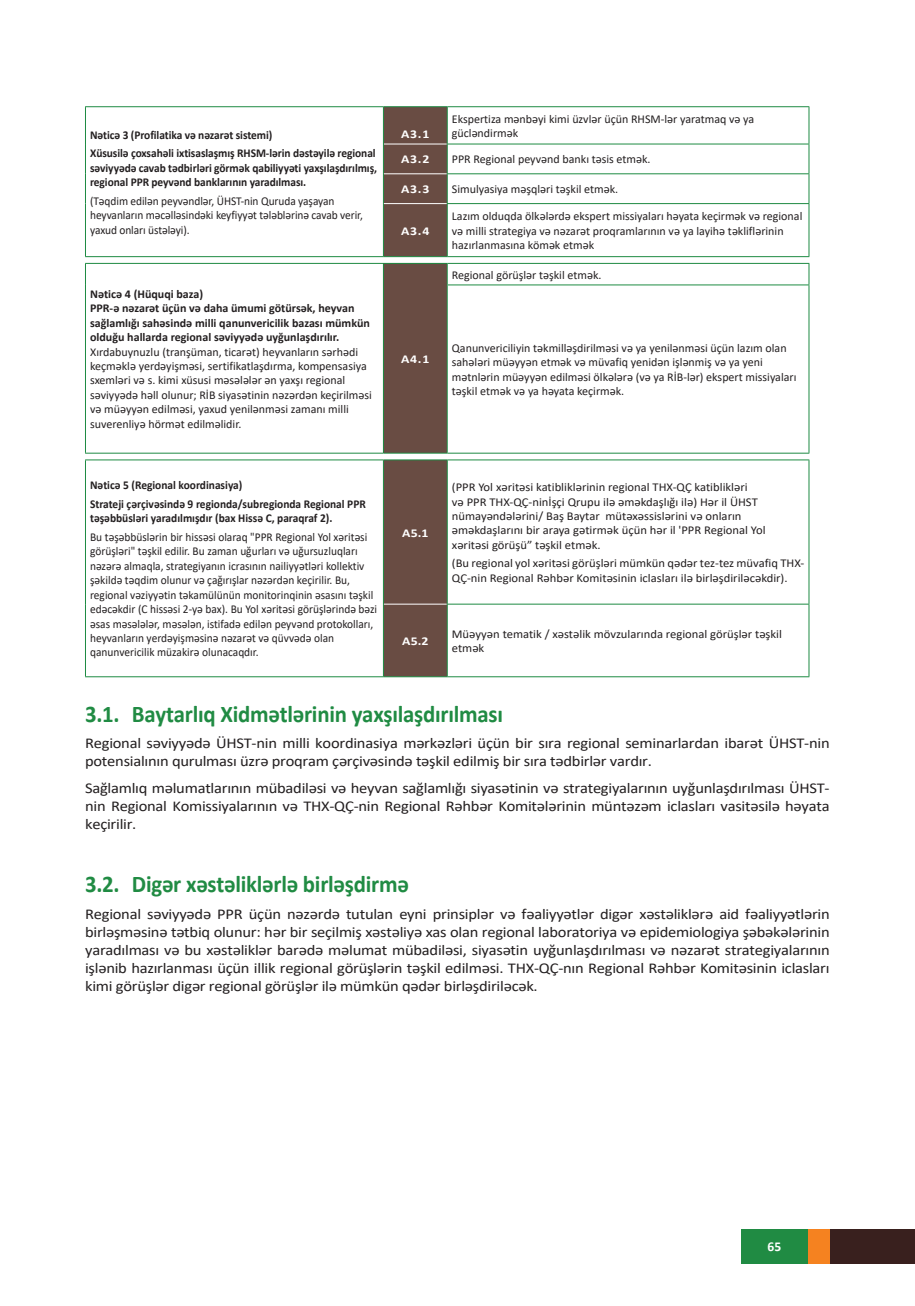
<style>
.page{position:relative;width:915px;height:1306px;background:#fff}
.page>*{position:absolute;margin:0;border:0;box-sizing:border-box;transform-origin:0 0}
.t1{font:700 24px "Calibri";letter-spacing:-.01em;color:#208b43;scale:.95 1}
.t2{font:15px/18px "Calibri";letter-spacing:-.015em;color:#231f20;text-align:justify;scale:1.1 1}
.t3{font:700 13.5px "Calibri";color:#fff}
.t4{font:12px/14.4px "Calibri";color:#231f20}
.t5{font:12px/14.4px "Calibri";color:#231f20;scale:.95 1}
.t6{font:12px/14.4px "Calibri";color:#231f20;scale:1.05 1}
.t7{font:700 12px/18.6px "Calibri";color:#231f20;scale:.95 1}
.t8{font:700 12px/14.4px "Calibri";color:#231f20}
.t9{font:700 12px "Calibri";letter-spacing:.045em;color:#fff;scale:1.15 1}
</style>
<div class="page">
<div style="left:829px;top:1229px;width:85px;height:34px;background:#39201e"></div>
<div style="left:741px;top:1229px;width:67px;height:34px;background:#208b43"></div>
<div style="left:808px;top:1229px;width:21px;height:34px;background:#f58220"></div>
<hr style="left:85px;top:106px;width:298px;height:1px;background:#1e8b43">
<hr style="left:383px;top:106px;width:64px;height:1px;background:#1e8b43">
<hr style="left:447px;top:106px;width:362px;height:1px;background:#1e8b43">
<hr style="left:446px;top:144px;width:363px;height:1px;background:#1e8b43">
<hr style="left:446px;top:173px;width:363px;height:1px;background:#1e8b43">
<hr style="left:446px;top:203px;width:363px;height:1px;background:#1e8b43">
<hr style="left:85px;top:256px;width:298px;height:1px;background:#1e8b43">
<hr style="left:447px;top:256px;width:362px;height:1px;background:#1e8b43">
<hr style="left:85px;top:107px;width:1px;height:37px;background:#1e8b43">
<hr style="left:85px;top:144px;width:1px;height:30px;background:#1e8b43">
<svg style="left:85px;top:174px;width:1px;height:29px"></svg>
<hr style="left:85px;top:203px;width:1px;height:53px;background:#1e8b43">
<hr style="left:808px;top:107px;width:1px;height:37px;background:#1e8b43">
<svg style="left:383px;top:107px;width:64px;height:150px;background:#6a5146"></svg>
<svg style="left:808px;top:144px;width:1px;height:59px"></svg>
<hr style="left:383px;top:203px;width:1px;height:53px;background:#1e8b43">
<hr style="left:446px;top:204px;width:1px;height:52px;background:#1e8b43">
<hr style="left:808px;top:204px;width:1px;height:52px;background:#1e8b43">
<div style="left:383px;top:263px;width:64px;height:190px;background:#694c43"></div>
<hr style="left:85px;top:263px;width:298px;height:1px;background:#1e8b43">
<hr style="left:383px;top:263px;width:64px;height:1px;background:#1e8b43">
<hr style="left:447px;top:263px;width:362px;height:1px;background:#1e8b43">
<hr style="left:446px;top:284px;width:363px;height:1px;background:#1e8b43">
<hr style="left:85px;top:453px;width:298px;height:1px;background:#1e8b43">
<hr style="left:383px;top:453px;width:64px;height:1px;background:#1e8b43">
<hr style="left:447px;top:453px;width:362px;height:1px;background:#1e8b43">
<svg style="left:85px;top:264px;width:1px;height:21px"></svg>
<hr style="left:85px;top:285px;width:1px;height:168px;background:#1e8b43">
<svg style="left:383px;top:264px;width:1px;height:21px"></svg>
<svg style="left:446px;top:264px;width:1px;height:20px"></svg>
<svg style="left:808px;top:264px;width:1px;height:20px"></svg>
<hr style="left:383px;top:285px;width:1px;height:168px;background:#1e8b43">
<hr style="left:446px;top:285px;width:1px;height:168px;background:#1e8b43">
<hr style="left:808px;top:285px;width:1px;height:168px;background:#1e8b43">
<div style="left:384px;top:460px;width:62px;height:216px;background:#694c43"></div>
<hr style="left:85px;top:459px;width:298px;height:1px;background:#1e8b43">
<hr style="left:383px;top:459px;width:64px;height:1px;background:#1e8b43">
<hr style="left:447px;top:459px;width:362px;height:1px;background:#1e8b43">
<hr style="left:383px;top:603px;width:63px;height:1px;background:#fff">
<hr style="left:446px;top:603px;width:363px;height:1px;background:#1e8b43">
<hr style="left:85px;top:676px;width:298px;height:1px;background:#1e8b43">
<hr style="left:383px;top:676px;width:64px;height:1px;background:#1e8b43">
<hr style="left:447px;top:676px;width:362px;height:1px;background:#1e8b43">
<hr style="left:85px;top:460px;width:1px;height:144px;background:#1e8b43">
<hr style="left:85px;top:604px;width:1px;height:72px;background:#1e8b43">
<hr style="left:383px;top:460px;width:1px;height:144px;background:#1e8b43">
<hr style="left:446px;top:460px;width:1px;height:143px;background:#1e8b43">
<hr style="left:808px;top:460px;width:1px;height:143px;background:#1e8b43">
<hr style="left:383px;top:604px;width:1px;height:72px;background:#1e8b43">
<hr style="left:446px;top:604px;width:1px;height:72px;background:#1e8b43">
<hr style="left:808px;top:604px;width:1px;height:72px;background:#1e8b43">
<p class="t7" style="left:90px;top:125px;width:302px">Nəticə 3 (Profilatika və nəzarət sistemi)<br>Xüsusilə çoxsahəli ixtisaslaşmış RHSM-lərin dəstəyilə regional</p>
<p class="t7" style="left:90px;top:160px;width:303px;line-height:14.4px">səviyyədə cavab tədbirləri görmək qabiliyyəti yaxşılaşdırılmış, regional PPR peyvənd banklarının yaradılması.</p>
<p class="t5" style="left:90px;top:193px;width:289px">(Təqdim edilən peyvəndlər, ÜHST-nin Quruda yaşayan heyvanların məcəlləsindəki keyfiyyət tələblərinə cavab verir, yaxud onları üstələyi).</p>
<p class="t9" style="left:401px;top:126px;width:26px">A3.1</p>
<p class="t4" style="left:451px;top:111px;width:304px">Ekspertiza mənbəyi kimi üzvlər üçün RHSM-lər yaratmaq və ya gücləndirmək</p>
<p class="t9" style="left:401px;top:151px;width:26px">A3.2</p>
<p class="t4" style="left:451px;top:152px;width:200px">PPR Regional peyvənd bankı təsis etmək.</p>
<p class="t9" style="left:401px;top:181px;width:26px">A3.3</p>
<p class="t4" style="left:451px;top:182px;width:168px">Simulyasiya məşqləri təşkil etmək.</p>
<p class="t9" style="left:401px;top:222px;width:26px">A3.4</p>
<p class="t4" style="left:451px;top:209px;width:352px">Lazım olduqda ölkələrdə ekspert missiyaları həyata keçirmək və regional və milli strategiya və nəzarət proqramlarının və ya layihə təkliflərinin hazırlanmasına kömək etmək</p>
<p class="t4" style="left:451px;top:267px;width:151px">Regional görüşlər təşkil etmək.</p>
<p class="t8" style="left:90px;top:286px;width:281px">Nəticə 4 (Hüquqi baza)<br>PPR-ə nəzarət üçün və daha ümumi götürsək, heyvan sağlamlığı sahəsində milli qanunvericilik bazası mümkün olduğu hallarda regional səviyyədə uyğunlaşdırılır.</p>
<p class="t4" style="left:90px;top:344px;width:283px">Xırdabuynuzlu (tranşüman, ticarət) heyvanların sərhədi keçməklə yerdəyişməsi, sertifikatlaşdırma, kompensasiya sxemləri və s. kimi xüsusi məsələlər ən yaxşı regional səviyyədə həll olunur; RİB siyasətinin nəzərdən keçirilməsi və müəyyən edilməsi, yaxud yenilənməsi zamanı milli suverenliyə hörmət edilməlidir.</p>
<p class="t9" style="left:401px;top:350px;width:26px">A4.1</p>
<p class="t4" style="left:451px;top:340px;width:346px">Qanunvericiliyin təkmilləşdirilməsi və ya yenilənməsi üçün lazım olan sahələri müəyyən etmək və müvafiq yenidən işlənmiş və ya yeni mətnlərin müəyyən edilməsi ölkələrə (və ya RİB-lər) ekspert missiyaları təşkil etmək və ya həyata keçirmək.</p>
<p class="t7" style="left:90px;top:476px;width:292px">Nəticə 5 (Regional koordinasiya)<br>Strateji çərçivəsində 9 regionda/subregionda Regional PPR</p>
<p class="t7" style="left:90px;top:509px;width:256px">təşəbbüsləri yaradılmışdır (bax Hissə C, paraqraf 2).</p>
<p class="t5" style="left:90px;top:529px;width:303px">Bu təşəbbüslərin bir hissəsi olaraq "PPR Regional Yol xəritəsi görüşləri" təşkil edilir. Bu zaman uğurları və uğursuzluqları nəzərə almaqla, strategiyanın icrasının nailiyyətləri kollektiv şəkildə təqdim olunur və çağırışlar nəzərdən keçirilir. Bu, regional vəziyyətin təkamülünün monitorinqinin əsasını təşkil edəcəkdir (C hissəsi 2-yə bax). Bu Yol xəritəsi görüşlərində bəzi əsas məsələlər, məsələn, istifadə edilən peyvənd protokolları, heyvanların yerdəyişməsinə nəzarət və qüvvədə olan qanunvericilik müzakirə olunacaqdır.</p>
<p class="t9" style="left:402px;top:524px;width:24px">A5.1</p>
<p class="t6" style="left:451px;top:479px;width:300px">(PPR Yol xəritəsi katibliklərinin regional THX-QÇ katiblikləri<br>və PPR THX-QÇ-ninİşçi Qrupu ilə əməkdaşlığı ilə) Hər il ÜHST nümayəndələrini/ Baş Baytar mütəxəssislərini və onların əməkdaşlarını bir araya gətirmək üçün hər il 'PPR Regional Yol xəritəsi görüşü” təşkil etmək.</p>
<p class="t6" style="left:451px;top:556px;width:337px">(Bu regional yol xəritəsi görüşləri mümkün qədər tez-tez müvafiq THX-<br>QÇ-nin Regional Rəhbər Komitəsinin iclasları ilə birləşdiriləcəkdir).</p>
<p class="t9" style="left:402px;top:632px;width:24px">A5.2</p>
<p class="t6" style="left:451px;top:626px;width:316px">Müəyyən tematik / xəstəlik mövzularında regional görüşlər təşkil etmək</p>
<h1 class="t1" style="left:85px;top:696px;width:441px">3.1. Baytarlıq Xidmətlərinin yaxşılaşdırılması</h1>
<p class="t2" style="left:85px;top:733px;width:678px">Regional səviyyədə ÜHST-nin milli koordinasiya mərkəzləri üçün bir sıra regional seminarlardan ibarət ÜHST-nin potensialının qurulması üzrə proqram çərçivəsində təşkil edilmiş bir sıra tədbirlər vardır.</p>
<p class="t2" style="left:85px;top:778px;width:678px">Sağlamlıq məlumatlarının mübadiləsi və heyvan sağlamlığı siyasətinin və strategiyalarının uyğunlaşdırılması ÜHST&shy;nin Regional Komissiyalarının və THX-QÇ-nin Regional Rəhbər Komitələrinin müntəzəm iclasları vasitəsilə həyata keçirilir.</p>
<h1 class="t1" style="left:85px;top:867px;width:342px">3.2. Digər xəstəliklərlə birləşdirmə</h1>
<p class="t2" style="left:85px;top:904px;width:678px">Regional səviyyədə PPR üçün nəzərdə tutulan eyni prinsiplər və fəaliyyətlər digər xəstəliklərə aid fəaliyyətlərin birləşməsinə tətbiq olunur: hər bir seçilmiş xəstəliyə xas olan regional laboratoriya və epidemiologiya şəbəkələrinin yaradılması və bu xəstəliklər barədə məlumat mübadiləsi, siyasətin uyğunlaşdırılması və nəzarət strategiyalarının işlənib hazırlanması üçün illik regional görüşlərin təşkil edilməsi. THX-QÇ-nın Regional Rəhbər Komitəsinin iclasları kimi görüşlər digər regional görüşlər ilə mümkün qədər birləşdiriləcək.</p>
<p class="t3" style="left:767px;top:1237px;width:15px">65</p>
</div>
